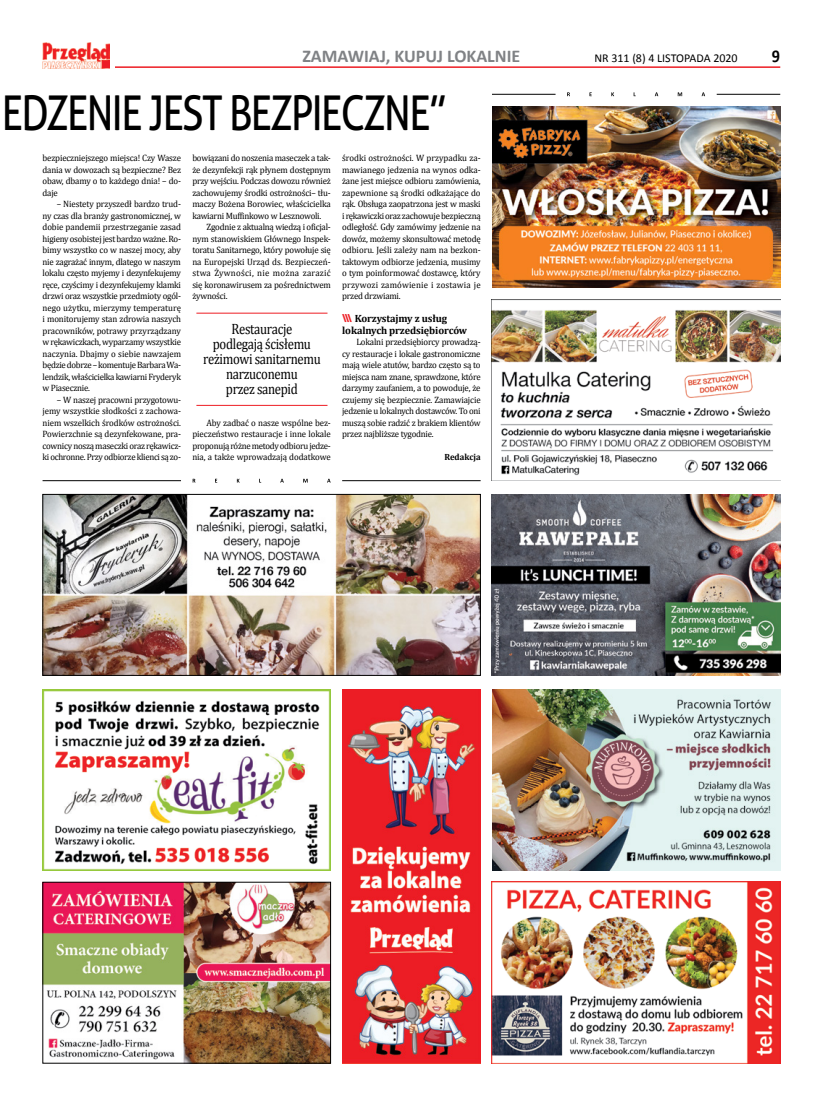
<style>
.page{position:relative;width:820px;height:1106px;background:#fff}
.page>*{position:absolute;margin:0;border:0;box-sizing:border-box;transform-origin:0 0}
.t1{font:48px "Aller";letter-spacing:-.04em;color:#000;scale:.82 1}
.t2{font:700 18px "Calibri";color:#808285}
.t3{font:700 18px "Calibri";color:#000;scale:.9 1}
.t4{font:15px/15px "Cambria";letter-spacing:-.025em;color:#000;text-align:center;scale:.85 1}
.t5{font:12px "Calibri";color:#000}
.t6{font:700 10.5px/11.5px "Cambria";letter-spacing:-.01em;color:#000}
.t7{font:9.2px/11.5px "Cambria";letter-spacing:-.025em;color:#000;text-align:justify;scale:.96 1}
.t8{font:700 9px "Cambria";color:#000;scale:.96 1}
.s1{font-family:"Aller";font-size:11px;color:#ed1d24}
</style>
<div class="page">
<hr style="left:43px;top:66px;width:737px;height:2px;background:#ed1d24">
<div style="left:43px;top:42px;width:71px;height:26px;background:#fff"></div>
<img style="left:43px;top:42px;width:67px;height:26px">
<img style="left:43px;top:689px;width:288px;height:181px">
<img style="left:45px;top:496px;width:433px;height:177px">
<div style="left:43px;top:494px;width:437px;height:181px;border:1px solid #000"></div>
<img style="left:492px;top:299px;width:288px;height:177px">
<img style="left:45px;top:884px;width:284px;height:177px">
<div style="left:43px;top:882px;width:288px;height:181px;border:1px solid #000"></div>
<img style="left:492px;top:882px;width:288px;height:181px">
<img style="left:492px;top:689px;width:288px;height:181px">
<img style="left:492px;top:106px;width:288px;height:182px">
<img style="left:492px;top:494px;width:288px;height:181px">
<hr style="left:196px;top:313px;width:131px;height:1px;background:#ed1d24">
<hr style="left:196px;top:405px;width:131px;height:1px;background:#ed1d24">
<img style="left:342px;top:689px;width:138px;height:374px">
<svg style="left:192px;top:479px;width:138px;height:3px"></svg>
<hr style="left:43px;top:480px;width:138px;height:1px;background:#000">
<hr style="left:342px;top:480px;width:138px;height:1px;background:#000">
<svg style="left:567px;top:92px;width:137px;height:4px"></svg>
<hr style="left:492px;top:94px;width:63px;height:1px;background:#000">
<hr style="left:716px;top:94px;width:64px;height:1px;background:#000">
<h2 class="t2" style="left:302px;top:45px;width:219px">ZAMAWIAJ, KUPUJ LOKALNIE</h2>
<h3 class="t5" style="left:594px;top:51px;width:145px">NR 311 (8) 4 LISTOPADA 2020</h3>
<h2 class="t3" style="left:771px;top:45px;width:11px">9</h2>
<h1 class="t1" style="left:2px;top:84px;width:544px">EDZENIE JEST BEZPIECZNE”</h1>
<p class="t7" style="left:43px;top:152px;width:146px">bezpieczniejszego miejsca! Czy Wasze dania w dowozach są bezpieczne? Bez obaw, dbamy o to każdego dnia! – do&shy;daje</p>
<p class="t7" style="left:43px;top:198px;width:146px;text-indent:14px">– Niestety przyszedł bardzo trud&shy;ny czas dla branży gastronomicznej, w dobie pandemii przestrzeganie zasad higieny osobistej jest bardzo ważne. Ro&shy;bimy wszystko co w naszej mocy, aby nie zagrażać innym, dlatego w naszym lokalu często myjemy i dezynfekujemy ręce, czyścimy i dezynfekujemy klamki drzwi oraz wszystkie przedmioty ogól&shy;nego użytku, mierzymy temperaturę i monitorujemy stan zdrowia naszych pracowników, potrawy przyrządzany w rękawiczkach, wyparzamy wszystkie naczynia. Dbajmy o siebie nawzajem będzie dobrze– komentuje Barbara Wa&shy;lendzik, właścicielka kawiarni Fryderyk w Piasecznie.</p>
<p class="t7" style="left:43px;top:394px;width:146px;text-indent:14px">– W naszej pracowni przygotowu&shy;jemy wszystkie słodkości z zachowa&shy;niem wszelkich środków ostrożności.<br>Powierzchnie są dezynfekowane, pra&shy;cownicy noszą maseczki oraz rękawicz&shy;ki ochronne. Przy odbiorze klienci są zo-</p>
<p class="t7" style="left:192px;top:152px;width:146px">bowiązani do noszenia maseczek a tak&shy;że dezynfekcji rąk płynem dostępnym przy wejściu. Podczas dowozu również zachowujemy środki ostrożności– tłu&shy;maczy Bożena Borowiec, właścicielka kawiarni Muffinkowo w Lesznowoli.</p>
<p class="t7" style="left:192px;top:221px;width:146px;text-indent:14px">Zgodnie z aktualną wiedzą i oficjal&shy;nym stanowiskiem Głównego Inspek&shy;toratu Sanitarnego, który powołuje się na Europejski Urząd ds. Bezpieczeń&shy;stwa Żywności, nie można zarazić się koronawirusem za pośrednictwem żywności.</p>
<h3 class="t4" style="left:203px;top:321px;width:140px">Restauracje<br>podlegają ścisłemu reżimowi sanitarnemu narzuconemu<br>przez sanepid</h3>
<p class="t7" style="left:192px;top:417px;width:146px;text-indent:14px">Aby zadbać o nasze wspólne bez&shy;pieczeństwo restauracje i inne lokale proponują różne metody odbioru jedze&shy;nia, a także wprowadzają dodatkowe</p>
<p class="t7" style="left:342px;top:152px;width:146px">środki ostrożności. W przypadku za&shy;mawianego jedzenia na wynos odka&shy;żane jest miejsce odbioru zamówienia, zapewnione są środki odkażające do rąk. Obsługa zaopatrzona jest w maski i rękawiczki oraz zachowuje bezpieczną odległość. Gdy zamówimy jedzenie na dowóz, możemy skonsultować metodę odbioru. Jeśli zależy nam na bezkon&shy;taktowym odbiorze jedzenia, musimy o tym poinformować dostawcę, który przywozi zamówienie i zostawia je przed drzwiami.</p>
<p class="t6" style="left:342px;top:312px;width:126px"><span class="s1">\\\</span> Korzystajmy z usług lokalnych przedsiębiorców</p>
<p class="t7" style="left:342px;top:336px;width:146px;text-indent:14px">Lokalni przedsiębiorcy prowadzą&shy;cy restauracje i lokale gastronomiczne mają wiele atutów, bardzo często są to miejsca nam znane, sprawdzone, które darzymy zaufaniem, a to powoduje, że czujemy się bezpiecznie. Zamawiajcie jedzenie u lokalnych dostawców. To oni muszą sobie radzić z brakiem klientów przez najbliższe tygodnie.</p>
<p class="t8" style="left:444px;top:451px;width:39px">Redakcja</p>
</div>
